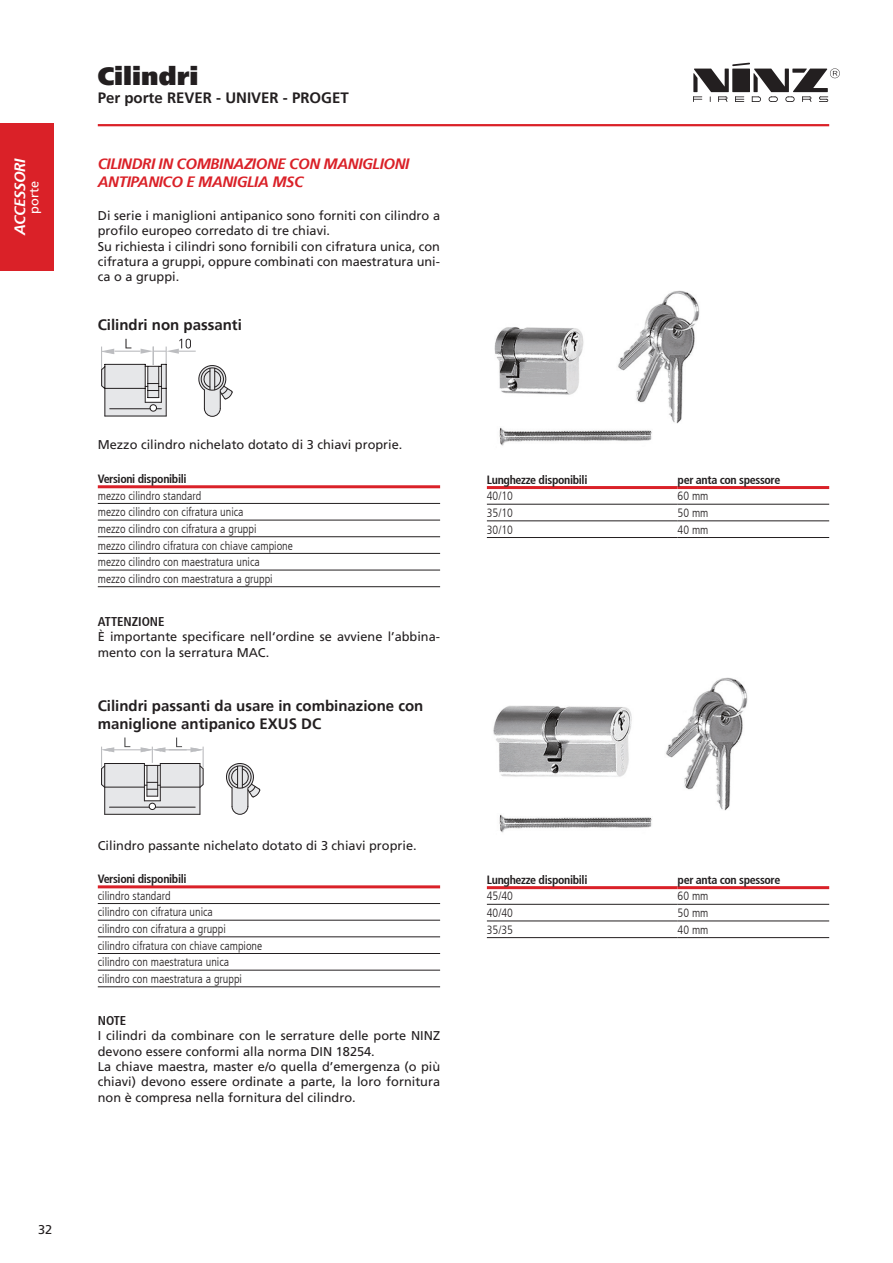
<style>
.page{position:relative;width:893px;height:1263px;background:#fff}
.page>*{position:absolute;margin:0;border:0;box-sizing:border-box;transform-origin:0 0}
.t1{font:900 25.5px "Frutiger";color:#231f20}
.t2{font:700 15px/18px "Frutiger";color:#231f20}
.t3{font:italic 700 15px/18px "Frutiger";letter-spacing:-.025em;color:#da2128}
.t4{font:italic 700 15px "Frutiger";letter-spacing:-.025em;color:#fff}
.t5{font:12.75px/15.3px "Frutiger";color:#231f20}
.t6{font:700 condensed 12.75px "Frutiger 67";color:#231f20}
.t7{font:12.75px "Frutiger";color:#fff}
.t8{font:300 condensed 12px/16.6px "Frutiger LT Com";color:#231f20}
.t9{font:700 condensed 12px "Frutiger 67";letter-spacing:-.03em;color:#231f20}
</style>
<div class="page">
<svg style="left:101px;top:339px;width:132px;height:78px"></svg>
<hr style="left:98px;top:485px;width:342px;height:3px;background:#da2128">
<hr style="left:98px;top:503px;width:342px;height:1px;background:#231f20">
<hr style="left:98px;top:520px;width:342px;height:1px;background:#231f20">
<hr style="left:98px;top:536px;width:342px;height:1px;background:#231f20">
<hr style="left:98px;top:553px;width:342px;height:1px;background:#231f20">
<hr style="left:98px;top:570px;width:342px;height:1px;background:#231f20">
<hr style="left:98px;top:586px;width:342px;height:1px;background:#231f20">
<hr style="left:105px;top:814px;width:95px;height:1px;background:#231f20">
<svg style="left:226px;top:763px;width:35px;height:52px"></svg>
<svg style="left:101px;top:737px;width:103px;height:77px"></svg>
<hr style="left:98px;top:885px;width:342px;height:3px;background:#da2128">
<hr style="left:98px;top:903px;width:342px;height:1px;background:#231f20">
<hr style="left:98px;top:920px;width:342px;height:1px;background:#231f20">
<hr style="left:98px;top:970px;width:342px;height:1px;background:#231f20">
<hr style="left:98px;top:986px;width:342px;height:1px;background:#231f20">
<hr style="left:98px;top:953px;width:342px;height:1px;background:#231f20">
<hr style="left:98px;top:936px;width:342px;height:1px;background:#231f20">
<img style="left:494px;top:327px;width:90px;height:68px">
<img style="left:618px;top:290px;width:82px;height:133px">
<img style="left:499px;top:427px;width:153px;height:19px">
<hr style="left:487px;top:486px;width:191px;height:3px;background:#da2128">
<hr style="left:678px;top:486px;width:151px;height:3px;background:#da2128">
<hr style="left:487px;top:504px;width:191px;height:1px;background:#231f20">
<hr style="left:678px;top:504px;width:151px;height:1px;background:#231f20">
<hr style="left:487px;top:521px;width:191px;height:1px;background:#231f20">
<hr style="left:678px;top:521px;width:151px;height:1px;background:#231f20">
<hr style="left:487px;top:537px;width:191px;height:1px;background:#231f20">
<hr style="left:678px;top:537px;width:151px;height:1px;background:#231f20">
<img style="left:493px;top:705px;width:139px;height:72px">
<img style="left:666px;top:677px;width:82px;height:134px">
<img style="left:499px;top:814px;width:153px;height:19px">
<hr style="left:487px;top:886px;width:191px;height:3px;background:#da2128">
<hr style="left:678px;top:886px;width:151px;height:3px;background:#da2128">
<hr style="left:487px;top:904px;width:191px;height:1px;background:#231f20">
<hr style="left:678px;top:904px;width:151px;height:1px;background:#231f20">
<hr style="left:487px;top:921px;width:191px;height:1px;background:#231f20">
<hr style="left:678px;top:921px;width:151px;height:1px;background:#231f20">
<hr style="left:487px;top:937px;width:191px;height:1px;background:#231f20">
<hr style="left:678px;top:937px;width:151px;height:1px;background:#231f20">
<svg style="left:693px;top:63px;width:147px;height:39px"></svg>
<div style="left:0;top:124px;width:54px;height:147px;background:#da2128"></div>
<hr style="left:98px;top:124px;width:731px;height:2px;background:#da2128">
<p class="t4" style="left:11px;top:235px;width:78px;rotate:-90deg">ACCESSORI</p>
<p class="t7" style="left:27px;top:213px;width:34px;rotate:-90deg">porte</p>
<h1 class="t1" style="left:98px;top:60px;width:102px">Cilindri</h1>
<p class="t2" style="left:98px;top:88px;width:252px">Per porte REVER - UNIVER - PROGET</p>
<p class="t3" style="left:98px;top:154px;width:313px">CILINDRI IN COMBINAZIONE CON MANIGLIONI<br>ANTIPANICO E MANIGLIA MSC</p>
<p class="t5" style="left:98px;top:208px;width:344px">Di serie i maniglioni antipanico sono forniti con cilindro a profilo europeo corredato di tre chiavi.<br>Su richiesta i cilindri sono fornibili con cifratura unica, con cifratura a gruppi, oppure combinati con maestratura uni&shy;ca o a gruppi.</p>
<p class="t2" style="left:98px;top:316px;width:146px">Cilindri non passanti</p>
<p class="t5" style="left:98px;top:437px;width:306px">Mezzo cilindro nichelato dotato di 3 chiavi proprie.</p>
<p class="t9" style="left:98px;top:472px;width:90px">Versioni disponibili</p>
<p class="t8" style="left:98px;top:487px;width:197px">mezzo cilindro standard<br>mezzo cilindro con cifratura unica<br>mezzo cilindro con cifratura a gruppi<br>mezzo cilindro cifratura con chiave campione mezzo cilindro con maestratura unica<br>mezzo cilindro con maestratura a gruppi</p>
<p class="t6" style="left:98px;top:614px;width:68px">ATTENZIONE</p>
<p class="t5" style="left:98px;top:629px;width:344px">È importante specificare nell‘ordine se avviene l’abbina&shy;mento con la serratura MAC.</p>
<p class="t2" style="left:98px;top:696px;width:327px">Cilindri passanti da usare in combinazione con maniglione antipanico EXUS DC</p>
<p class="t5" style="left:98px;top:838px;width:320px">Cilindro passante nichelato dotato di 3 chiavi proprie.</p>
<p class="t9" style="left:98px;top:872px;width:90px">Versioni disponibili</p>
<p class="t8" style="left:98px;top:887px;width:166px">cilindro standard<br>cilindro con cifratura unica<br>cilindro con cifratura a gruppi<br>cilindro cifratura con chiave campione cilindro con maestratura unica cilindro con maestratura a gruppi</p>
<p class="t6" style="left:98px;top:1013px;width:30px">NOTE</p>
<p class="t5" style="left:98px;top:1028px;width:344px">I cilindri da combinare con le serrature delle porte NINZ devono essere conformi alla norma DIN 18254.<br>La chiave maestra, master e/o quella d’emergenza (o più chiavi) devono essere ordinate a parte, la loro fornitura non è compresa nella fornitura del cilindro.</p>
<p class="t9" style="left:487px;top:472px;width:102px">Lunghezze disponibili</p>
<p class="t9" style="left:678px;top:472px;width:104px">per anta con spessore</p>
<p class="t8" style="left:487px;top:488px;width:28px">40/10</p>
<p class="t8" style="left:678px;top:488px;width:32px">60 mm</p>
<p class="t8" style="left:487px;top:505px;width:28px">35/10</p>
<p class="t8" style="left:678px;top:505px;width:32px">50 mm</p>
<p class="t8" style="left:487px;top:521px;width:28px">30/10</p>
<p class="t8" style="left:678px;top:521px;width:32px">40 mm</p>
<p class="t9" style="left:487px;top:872px;width:102px">Lunghezze disponibili</p>
<p class="t9" style="left:678px;top:872px;width:104px">per anta con spessore</p>
<p class="t8" style="left:487px;top:888px;width:28px">45/40</p>
<p class="t8" style="left:678px;top:888px;width:32px">60 mm</p>
<p class="t8" style="left:487px;top:905px;width:28px">40/40</p>
<p class="t8" style="left:678px;top:905px;width:32px">50 mm</p>
<p class="t8" style="left:487px;top:921px;width:28px">35/35</p>
<p class="t8" style="left:678px;top:921px;width:32px">40 mm</p>
<p class="t5" style="left:38px;top:1222px;width:16px">32</p>
</div>
